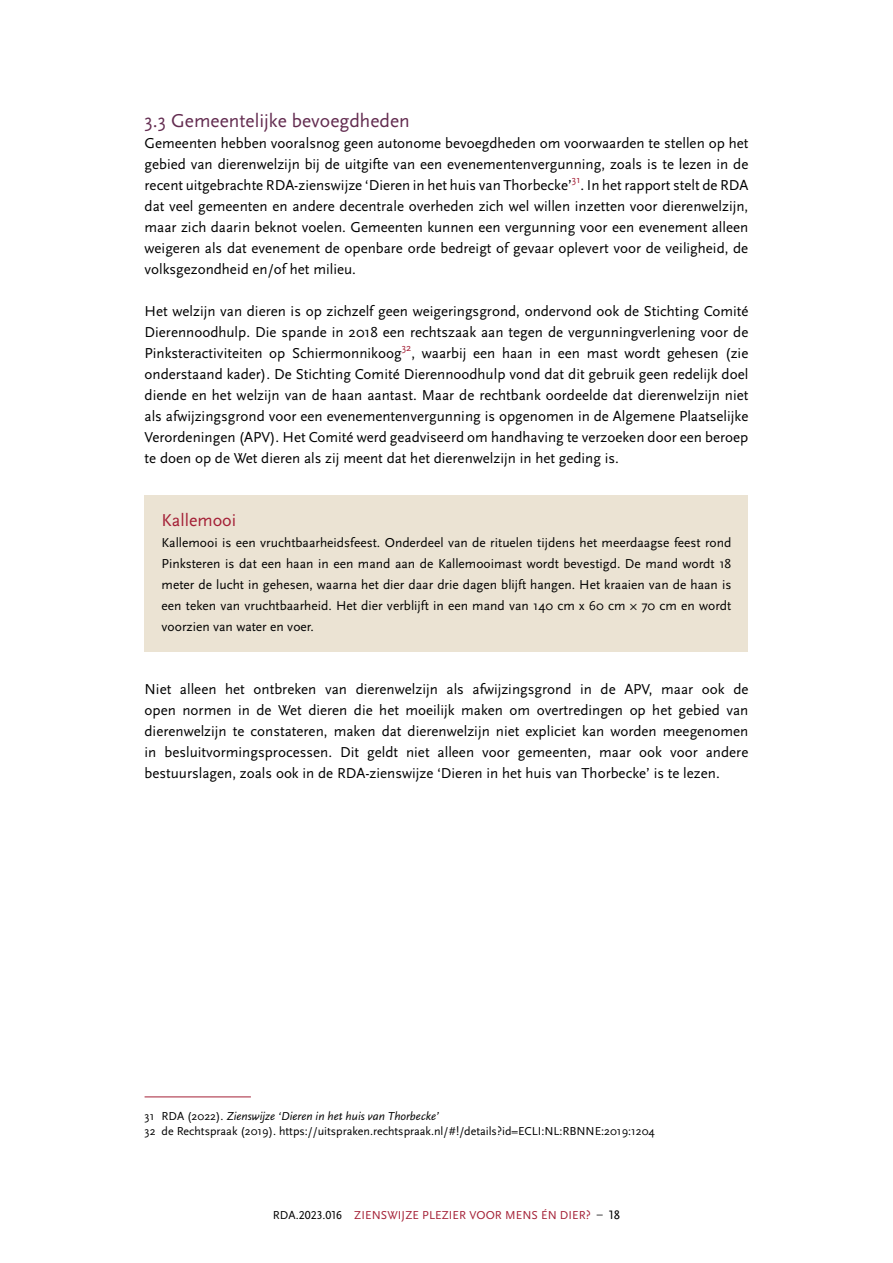
<style>
.page{position:relative;width:893px;height:1263px;background:#fff}
.page>*{position:absolute;margin:0;border:0;box-sizing:border-box;transform-origin:0 0}
.H3_paragraafkop_bold{font:19.5px "Scala Sans Pro";color:#632c50}
.H4_Kadertekst_kop{font:18px "Scala Sans Pro";color:#a42036}
.P_Broodtekst_sans{font:15px/21px "Scala Sans Pro";color:#000;text-align:justify}
.Kadertekst{font:13.5px/21px "Scala Sans Pro";color:#000;text-align:justify}
.Voetnoot{font:12px "Scala Sans Pro";color:#000}
.Voetnoot-2{font:italic 12px "Scala Sans Pro";color:#000}
.t1{font:12px "Scala Sans Pro";letter-spacing:.01em;color:#a42036}
.P_Broodtekst_sans-2{font:10.5px "Scala Sans Pro";color:#a42036}
.s1{font-style:normal}
.s2{color:#000}
.s3{font-size:12.75px;color:#000}
</style>
<div class="page">
<div style="left:145px;top:495px;width:603px;height:44px;background:#ebe3d3"></div>
<div style="left:145px;top:520px;width:603px;height:131px;background:#ebe3d3"></div>
<hr style="left:145px;top:1096px;width:106px;height:1px;background:#a42036">
<h3 class="H3_paragraafkop_bold" style="left:145px;top:108px;width:267px">3.3 Gemeentelijke bevoegdheden</h3>
<p class="P_Broodtekst_sans" style="left:145px;top:132px;width:605px">Gemeenten hebben vooralsnog geen autonome bevoegdheden om voorwaarden te stellen op het gebied van dierenwelzijn bij de uitgifte van een evenementenvergunning, zoals is te lezen in de recent uitgebrachte RDA-zienswijze ‘Dieren in het huis van Thorbecke’</p>
<p class="P_Broodtekst_sans-2" style="left:572px;top:173px;width:10px">31</p>
<p class="P_Broodtekst_sans" style="left:145px;top:174px;width:605px;text-indent:436px">. In het rapport stelt de RDA dat veel gemeenten en andere decentrale overheden zich wel willen inzetten voor dierenwelzijn, maar zich daarin beknot voelen. Gemeenten kunnen een vergunning voor een evenement alleen weigeren als dat evenement de openbare orde bedreigt of gevaar oplevert voor de veiligheid, de volksgezondheid en/of het milieu.</p>
<p class="P_Broodtekst_sans" style="left:145px;top:300px;width:605px">Het welzijn van dieren is op zichzelf geen weigeringsgrond, ondervond ook de Stichting Comité Dierennoodhulp. Die spande in 2018 een rechtszaak aan tegen de vergunningverlening voor de Pinksteractiviteiten op Schiermonnikoog</p>
<p class="P_Broodtekst_sans-2" style="left:402px;top:341px;width:11px">32</p>
<p class="P_Broodtekst_sans" style="left:145px;top:342px;width:605px;text-indent:267px">, waarbij een haan in een mast wordt gehesen (zie onderstaand kader). De Stichting Comité Dierennoodhulp vond dat dit gebruik geen redelijk doel diende en het welzijn van de haan aantast. Maar de rechtbank oordeelde dat dierenwelzijn niet als afwijzingsgrond voor een evenementenvergunning is opgenomen in de Algemene Plaatselijke Verordeningen (APV). Het Comité werd geadviseerd om handhaving te verzoeken door een beroep te doen op de Wet dieren als zij meent dat het dierenwelzijn in het geding is.</p>
<p class="H4_Kadertekst_kop" style="left:162px;top:508px;width:76px">Kallemooi</p>
<p class="Kadertekst" style="left:162px;top:532px;width:571px">Kallemooi is een vruchtbaarheidsfeest. Onderdeel van de rituelen tijdens het meerdaagse feest rond Pinksteren is dat een haan in een mand aan de Kallemooimast wordt bevestigd. De mand wordt 18 meter de lucht in gehesen, waarna het dier daar drie dagen blijft hangen. Het kraaien van de haan is een teken van vruchtbaarheid. Het dier verblijft in een mand van 140 cm x 60 cm × 70 cm en wordt voorzien van water en voer.</p>
<p class="P_Broodtekst_sans" style="left:145px;top:678px;width:605px">Niet alleen het ontbreken van dierenwelzijn als afwijzingsgrond in de APV, maar ook de open normen in de Wet dieren die het moeilijk maken om overtredingen op het gebied van dierenwelzijn te constateren, maken dat dierenwelzijn niet expliciet kan worden meegenomen in besluitvormingsprocessen. Dit geldt niet alleen voor gemeenten, maar ook voor andere bestuurslagen, zoals ook in de RDA-zienswijze ‘Dieren in het huis van Thorbecke’ is te lezen.</p>
<p class="Voetnoot-2" style="left:145px;top:1108px;width:296px"><span class="s1">31 RDA (2022).</span> Zienswijze ‘Dieren in het huis van Thorbecke’</p>
<p class="Voetnoot" style="left:145px;top:1123px;width:511px">32 de Rechtspraak (2019). https://uitspraken.rechtspraak.nl/#!/details?id=ECLI:NL:RBNNE:2019:1204</p>
<p class="t1" style="left:273px;top:1207px;width:349px"><span class="s2">RDA.2023.016</span> ZIENSWIJZE PLEZIER VOOR MENS ÉN DIER? <span class="s2">–</span> <span class="s3">18</span></p>
</div>
